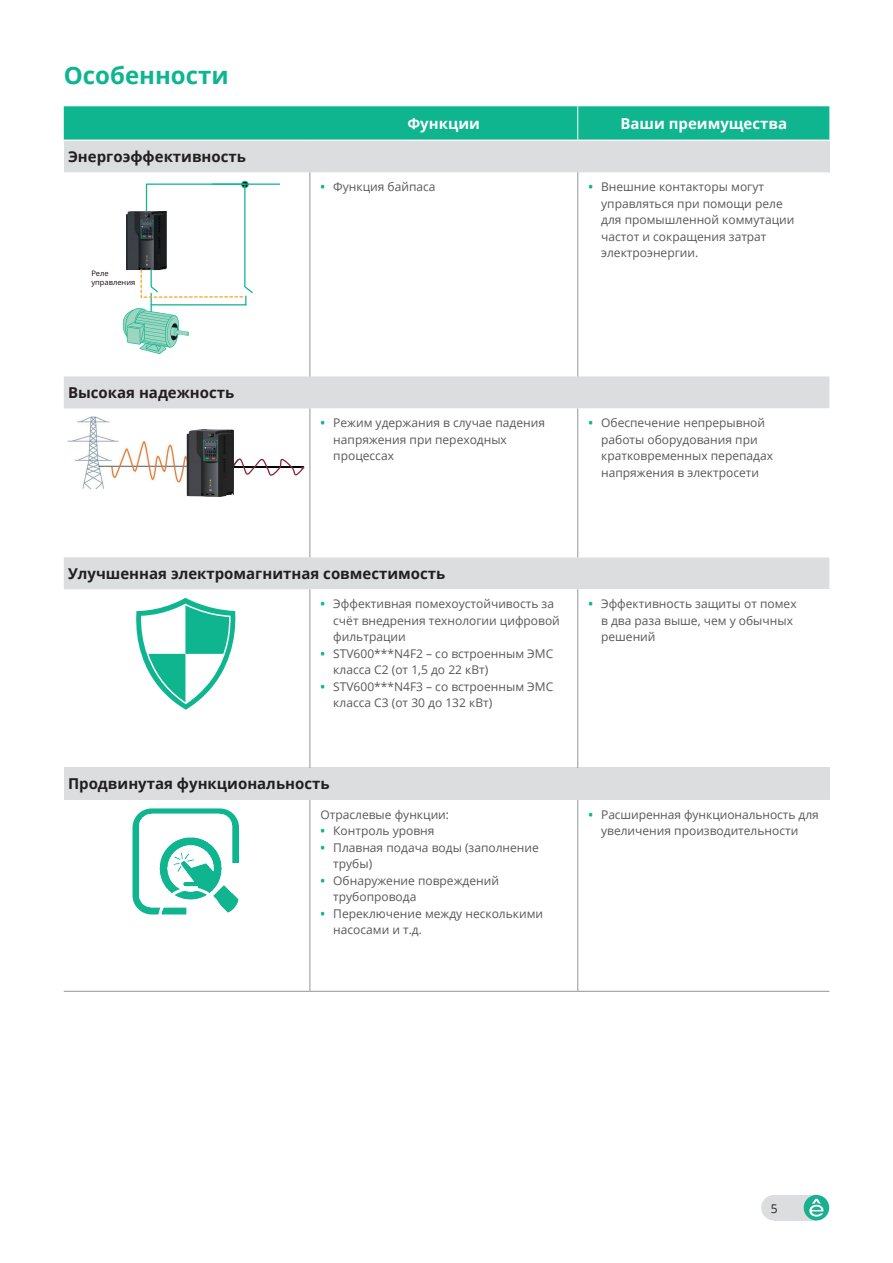
<style>
.page{position:relative;width:893px;height:1263px;background:#fff}
.page>*{position:absolute;margin:0;border:0;box-sizing:border-box;transform-origin:0 0}
.t1{font:700 24px "Open Sans";color:#0eb58f}
.t2{font:700 15px "Open Sans";color:#231f20}
.t3{font:700 15px "Open Sans";color:#fff}
.t4{font:12px/16.5px "Open Sans";color:#57585a}
.t5{font:12px "Open Sans";color:#231f20}
.t6{font:7.5px/9px "Open Sans";color:#180c0d}
.s1{font-weight:700;color:#0eb58f}
</style>
<div class="page">
<div style="left:774px;top:1195px;width:42px;height:25px;background:#dcdddf"></div>
<div style="left:804px;top:1195px;width:25px;height:25px;background:#18b08f;border-radius:50%"></div>
<svg style="left:809px;top:1199px;width:15px;height:17px"></svg>
<div style="left:761px;top:1195px;width:26px;height:25px;background:#dcdddf;border-radius:50%"></div>
<div style="left:64px;top:106px;width:765px;height:34px;background:#0eb58f"></div>
<div style="left:64px;top:140px;width:765px;height:32px;background:#dcdddf"></div>
<svg style="left:64px;top:172px;width:765px;height:204px"></svg>
<svg style="left:64px;top:376px;width:765px;height:213px;fill:#dcdddf"></svg>
<svg style="left:310px;top:408px;width:519px;height:149px"></svg>
<svg style="left:310px;top:589px;width:519px;height:179px"></svg>
<div style="left:64px;top:768px;width:765px;height:32px;background:#dcdddf"></div>
<svg style="left:310px;top:800px;width:519px;height:191px"></svg>
<hr style="left:64px;top:140px;width:246px;height:1px;background:#fff">
<hr style="left:310px;top:140px;width:268px;height:1px;background:#fff">
<hr style="left:578px;top:140px;width:251px;height:1px;background:#fff">
<hr style="left:309px;top:172px;width:1px;height:204px;background:#939598">
<hr style="left:309px;top:408px;width:1px;height:149px;background:#939598">
<hr style="left:309px;top:589px;width:1px;height:179px;background:#939598">
<hr style="left:309px;top:800px;width:1px;height:191px;background:#939598">
<hr style="left:577px;top:106px;width:1px;height:34px;background:#fff">
<hr style="left:577px;top:172px;width:1px;height:204px;background:#939598">
<hr style="left:577px;top:408px;width:1px;height:149px;background:#939598">
<hr style="left:577px;top:589px;width:1px;height:179px;background:#939598">
<hr style="left:577px;top:800px;width:1px;height:191px;background:#939598">
<hr style="left:64px;top:991px;width:246px;height:1px;background:#939598">
<hr style="left:310px;top:991px;width:268px;height:1px;background:#939598">
<hr style="left:578px;top:991px;width:251px;height:1px;background:#939598">
<hr style="left:212px;top:184px;width:68px;height:1px;background:#0eb58f">
<svg style="left:121px;top:181px;width:132px;height:173px"></svg>
<img style="left:67px;top:417px;width:121px;height:74px">
<svg style="left:233px;top:458px;width:71px;height:18px"></svg>
<img style="left:187px;top:429px;width:46px;height:68px">
<svg style="left:136px;top:598px;width:99px;height:112px"></svg>
<img style="left:132px;top:808px;width:107px;height:106px">
<div style="left:158px;top:887px;width:66px;height:66px;border:3px solid #fff;border-radius:50%"></div>
<h1 class="t1" style="left:64px;top:59px;width:166px">Особенности</h1>
<p class="t2" style="left:68px;top:146px;width:180px">Энергоэффективность</p>
<p class="t6" style="left:91px;top:268px;width:45px">Реле управления</p>
<p class="t2" style="left:68px;top:382px;width:168px">Высокая надежность</p>
<p class="t3" style="left:407px;top:113px;width:74px">Функции</p>
<p class="t3" style="left:620px;top:113px;width:168px">Ваши преимущества</p>
<p class="t4" style="left:320px;top:178px;width:117px"><span class="s1">•</span> Функция байпаса</p>
<p class="t4" style="left:601px;top:178px;width:195px;text-indent:-13px"><span class="s1">•</span> Внешние контакторы могут управляться при помощи реле для промышленной коммутации частот и сокращения затрат электроэнергии.</p>
<p class="t4" style="left:333px;top:414px;width:213px;text-indent:-13px"><span class="s1">•</span> Режим удержания в случае падения напряжения при переходных процессах</p>
<p class="t4" style="left:601px;top:414px;width:173px;text-indent:-13px"><span class="s1">•</span> Обеспечение непрерывной работы оборудования при кратковременных перепадах напряжения в электросети</p>
<p class="t2" style="left:68px;top:563px;width:379px">Улучшенная электромагнитная совместимость</p>
<p class="t4" style="left:333px;top:595px;width:228px;text-indent:-13px"><span class="s1">•</span> Эффективная помехоустойчивость за счёт внедрения технологии цифровой фильтрации</p>
<p class="t4" style="left:333px;top:645px;width:221px;text-indent:-13px"><span class="s1">•</span> STV600***N4F2 – со встроенным ЭМС класса C2 (от 1,5 до 22 кВт)</p>
<p class="t4" style="left:333px;top:678px;width:221px;text-indent:-13px"><span class="s1">•</span> STV600***N4F3 – со встроенным ЭМС класса C3 (от 30 до 132 кВт)</p>
<p class="t2" style="left:68px;top:773px;width:263px">Продвинутая функциональность</p>
<p class="t4" style="left:320px;top:806px;width:130px">Отраслевые функции:</p>
<p class="t4" style="left:320px;top:822px;width:115px"><span class="s1">•</span> Контроль уровня</p>
<p class="t4" style="left:333px;top:839px;width:207px;text-indent:-13px"><span class="s1">•</span> Плавная подача воды (заполнение трубы)</p>
<p class="t4" style="left:333px;top:872px;width:167px;text-indent:-13px"><span class="s1">•</span> Обнаружение повреждений трубопровода</p>
<p class="t4" style="left:333px;top:905px;width:211px;text-indent:-13px"><span class="s1">•</span> Переключение между несколькими насосами и т.д.</p>
<p class="t4" style="left:601px;top:595px;width:197px;text-indent:-13px"><span class="s1">•</span> Эффективность защиты от помех в два раза выше, чем у обычных решений</p>
<p class="t4" style="left:601px;top:806px;width:219px;text-indent:-13px"><span class="s1">•</span> Расширенная функциональность для увеличения производительности</p>
<p class="t5" style="left:771px;top:1200px;width:8px">5</p>
</div>
